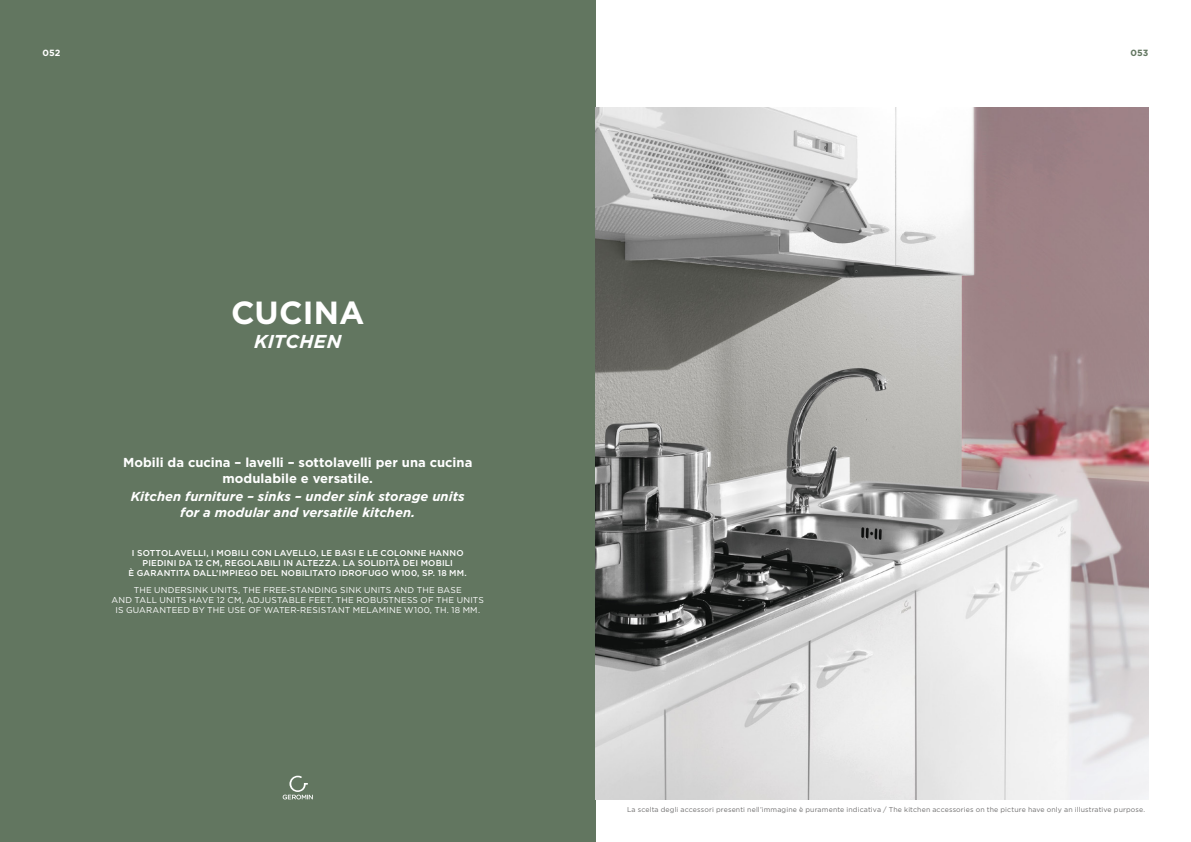
<style>
.page{position:relative;width:1191px;height:842px;background:#fff}
.page>*{position:absolute;margin:0;border:0;box-sizing:border-box;transform-origin:0 0}
.t1{font:700 32px "Gotham";letter-spacing:.005em;color:#fff}
.t2{font:italic 700 18.7px "Gotham";letter-spacing:.01em;color:#fff}
.t3{font:italic 700 13px/15.6px "Gotham";letter-spacing:.005em;color:#fff;text-align:center}
.t4{font:700 13px/15.6px "Gotham";color:#fff;text-align:center}
.t5{font:700 9px "Gotham";color:#fff}
.t6{font:700 9px "Gotham";color:#627660}
.t7{font:8.5px/10.2px "Gotham";letter-spacing:.02em;color:#fff;text-align:center}
.t8{font:500 8.5px/10.2px "Gotham";letter-spacing:.02em;color:#fff;text-align:center}
.t9{font:7px "Gotham";letter-spacing:.02em;color:#706f6f}
</style>
<div class="page">
<div style="left:0;top:0;width:595px;height:842px;background:#627660"></div>
<img style="left:595px;top:108px;width:553px;height:691px">
<svg style="left:283px;top:776px;width:30px;height:23px"></svg>
<p class="t5" style="left:43px;top:47px;width:19px">052</p>
<p class="t6" style="left:1130px;top:47px;width:19px">053</p>
<h1 class="t1" style="left:231px;top:294px;width:135px">CUCINA</h1>
<h2 class="t2" style="left:254px;top:331px;width:89px">KITCHEN</h2>
<h3 class="t4" style="left:123px;top:454px;width:351px">Mobili da cucina – lavelli – sottolavelli per una cucina modulabile e versatile.</h3>
<h3 class="t3" style="left:131px;top:489px;width:335px">Kitchen furniture – sinks – under sink storage units for a modular and versatile kitchen.</h3>
<p class="t8" style="left:129px;top:548px;width:340px">I SOTTOLAVELLI, I MOBILI CON LAVELLO, LE BASI E LE COLONNE HANNO<br>PIEDINI DA 12 CM, REGOLABILI IN ALTEZZA. LA SOLIDITÀ DEI MOBILI<br>È GARANTITA DALL’IMPIEGO DEL NOBILITATO IDROFUGO W100, SP. 18 MM.</p>
<p class="t7" style="left:112px;top:584px;width:374px">THE UNDERSINK UNITS, THE FREE-STANDING SINK UNITS AND THE BASE<br>AND TALL UNITS HAVE 12 CM, ADJUSTABLE FEET. THE ROBUSTNESS OF THE UNITS<br>IS GUARANTEED BY THE USE OF WATER-RESISTANT MELAMINE W100, TH. 18 MM.</p>
<p class="t9" style="left:627px;top:805px;width:520px">La scelta degli accessori presenti nell’immagine è puramente indicativa / The kitchen accessories on the picture have only an illustrative purpose.</p>
</div>
